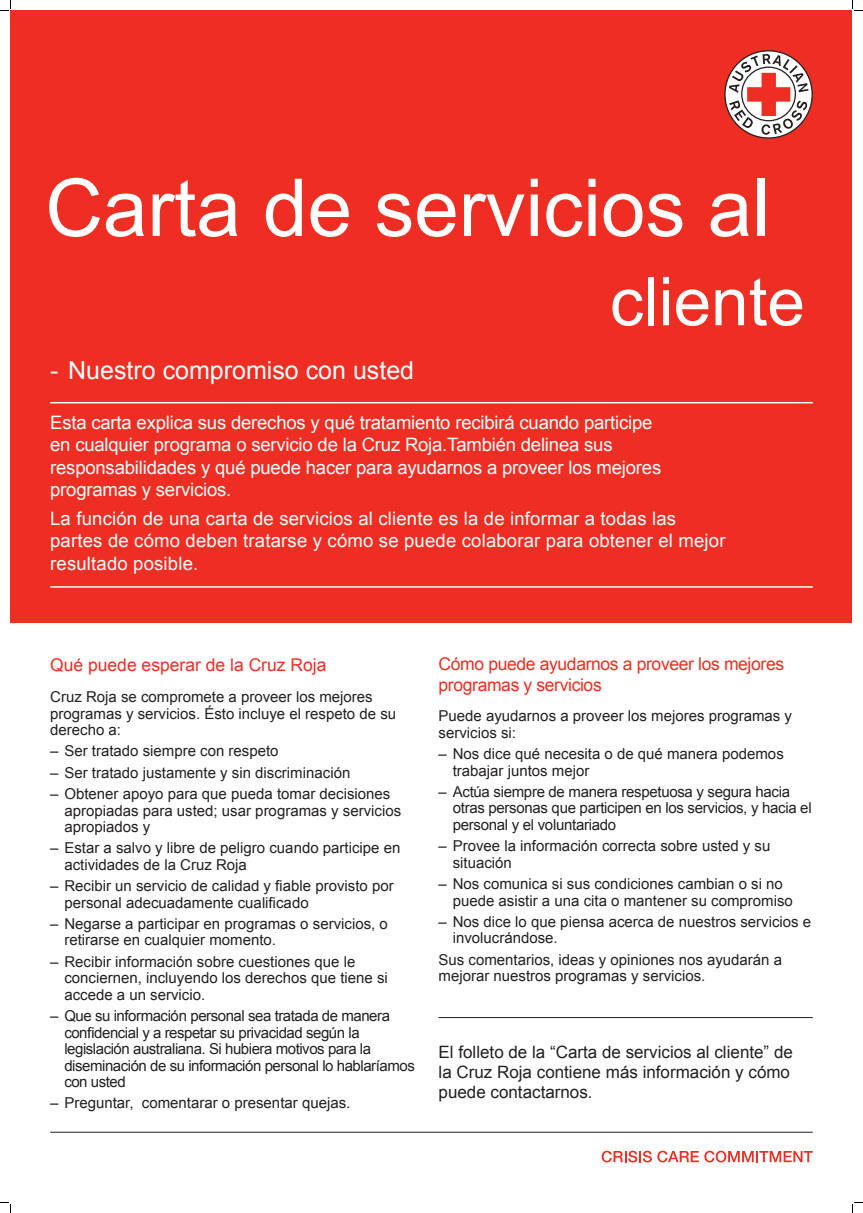
<style>
.page{position:relative;width:863px;height:1213px;background:#fff}
.page>*{position:absolute;margin:0;border:0;box-sizing:border-box;transform-origin:0 0}
.Heading{font:80px "Arial";color:#fff}
.Heading-2{font:67.5px "Arial";color:#fff}
.Heading-3{font:25px "Arial";color:#fff}
.Body{font:18.5px/22.2px "Arial";letter-spacing:-.01em;color:#fff}
.Body-2{font:18.5px/22.2px "Arial";letter-spacing:.01em;color:#fff}
.Body-3{font:17.5px/21px "Arial";letter-spacing:-.02em;color:#ee2e22}
.Body-4{font:17.5px "Arial";color:#ee2e22}
.Body-5{font:17px/20px "Arial";color:#231f20}
.bullets{font:15px/16.5px "Arial";color:#231f20}
.Body-6{font:15px/16.5px "Arial";color:#231f20}
.bullets-2{font:15px/16.5px "Arial";letter-spacing:-.03em;color:#231f20}
.bullets-3{font:15px/16.5px "Arial";letter-spacing:-.02em;color:#231f20}
</style>
<div class="page">
<div style="left:10px;top:11px;width:842px;height:612px;background:#ee2e22"></div>
<hr style="left:50px;top:402px;width:763px;height:1px;background:#fff">
<hr style="left:50px;top:586px;width:763px;height:2px;background:#fff">
<hr style="left:439px;top:1017px;width:374px;height:1px;background:#231f20">
<hr style="left:50px;top:1132px;width:763px;height:1px;background:#231f20">
<svg style="left:725px;top:51px;width:87px;height:87px"></svg>
<svg style="left:729px;top:54px;width:79px;height:81px"></svg>
<svg style="left:602px;top:1151px;width:211px;height:11px"></svg>
<svg style="left:0;top:0;width:11px;height:11px"></svg>
<svg style="left:0;top:1202px;width:11px;height:11px"></svg>
<svg style="left:852px;top:0;width:11px;height:11px"></svg>
<svg style="left:852px;top:1202px;width:11px;height:11px"></svg>
<p class="Heading" style="left:45px;top:156px;width:726px">Carta de servicios al</p>
<p class="Heading-2" style="left:610px;top:257px;width:197px">cliente</p>
<p class="Heading-3" style="left:50px;top:354px;width:365px">- Nuestro compromiso con usted</p>
<p class="Body" style="left:50px;top:412px;width:613px">Esta carta explica sus derechos y qué tratamiento recibirá cuando participe en cualquier programa o servicio de la Cruz Roja.También delinea sus responsabilidades y qué puede hacer para ayudarnos a proveer los mejores programas y servicios.</p>
<p class="Body-2" style="left:50px;top:508px;width:677px">La función de una carta de servicios al cliente es la de informar a todas las partes de cómo deben tratarse y cómo se puede colaborar para obtener el mejor resultado posible.</p>
<p class="Body-4" style="left:50px;top:654px;width:278px">Qué puede esperar de la Cruz Roja</p>
<p class="Body-6" style="left:50px;top:689px;width:347px">Cruz Roja se compromete a proveer los mejores programas y servicios. Ésto incluye el respeto de su derecho a:</p>
<p class="bullets" style="left:50px;top:743px;width:230px">– Ser tratado siempre con respeto</p>
<p class="bullets" style="left:50px;top:764px;width:302px">– Ser tratado justamente y sin discriminación</p>
<p class="bullets" style="left:64px;top:786px;width:338px;text-indent:-14px">– Obtener apoyo para que pueda tomar decisiones apropiadas para usted; usar programas y servicios apropiados y</p>
<p class="bullets" style="left:64px;top:840px;width:338px;text-indent:-14px">– Estar a salvo y libre de peligro cuando participe en actividades de la Cruz Roja</p>
<p class="bullets" style="left:64px;top:878px;width:331px;text-indent:-14px">– Recibir un servicio de calidad y fiable provisto por personal adecuadamente cualificado</p>
<p class="bullets" style="left:64px;top:916px;width:325px;text-indent:-14px">– Negarse a participar en programas o servicios, o retirarse en cualquier momento.</p>
<p class="bullets" style="left:64px;top:953px;width:325px;text-indent:-14px">– Recibir información sobre cuestiones que le conciernen, incluyendo los derechos que tiene si accede a un servicio.</p>
<p class="bullets-2" style="left:64px;top:1008px;width:352px;text-indent:-14px">– Que su información personal sea tratada de manera confidencial y a respetar su privacidad según la legislación australiana. Si hubiera motivos para la diseminación de su información personal lo hablaríamos con usted</p>
<p class="bullets" style="left:50px;top:1095px;width:302px">– Preguntar, comentarar o presentar quejas.</p>
<p class="Body-3" style="left:439px;top:653px;width:347px">Cómo puede ayudarnos a proveer los mejores programas y servicios</p>
<p class="Body-6" style="left:439px;top:708px;width:355px">Puede ayudarnos a proveer los mejores programas y servicios si:</p>
<p class="bullets" style="left:453px;top:746px;width:333px;text-indent:-14px">– Nos dice qué necesita o de qué manera podemos trabajar juntos mejor</p>
<p class="bullets-3" style="left:453px;top:783px;width:360px;text-indent:-14px">– Actúa siempre de manera respetuosa y segura hacia otras personas que participen en los servicios, y hacia el personal y el voluntariado</p>
<p class="bullets" style="left:453px;top:838px;width:319px;text-indent:-14px">– Provee la información correcta sobre usted y su situación</p>
<p class="bullets" style="left:453px;top:876px;width:342px;text-indent:-14px">– Nos comunica si sus condiciones cambian o si no puede asistir a una cita o mantener su compromiso</p>
<p class="bullets" style="left:453px;top:913px;width:360px;text-indent:-14px">– Nos dice lo que piensa acerca de nuestros servicios e involucrándose.</p>
<p class="Body-6" style="left:439px;top:951px;width:345px">Sus comentarios, ideas y opiniones nos ayudarán a mejorar nuestros programas y servicios.</p>
<p class="Body-5" style="left:439px;top:1043px;width:356px">El folleto de la “Carta de servicios al cliente” de la Cruz Roja contiene más información y cómo puede contactarnos.</p>
</div>
